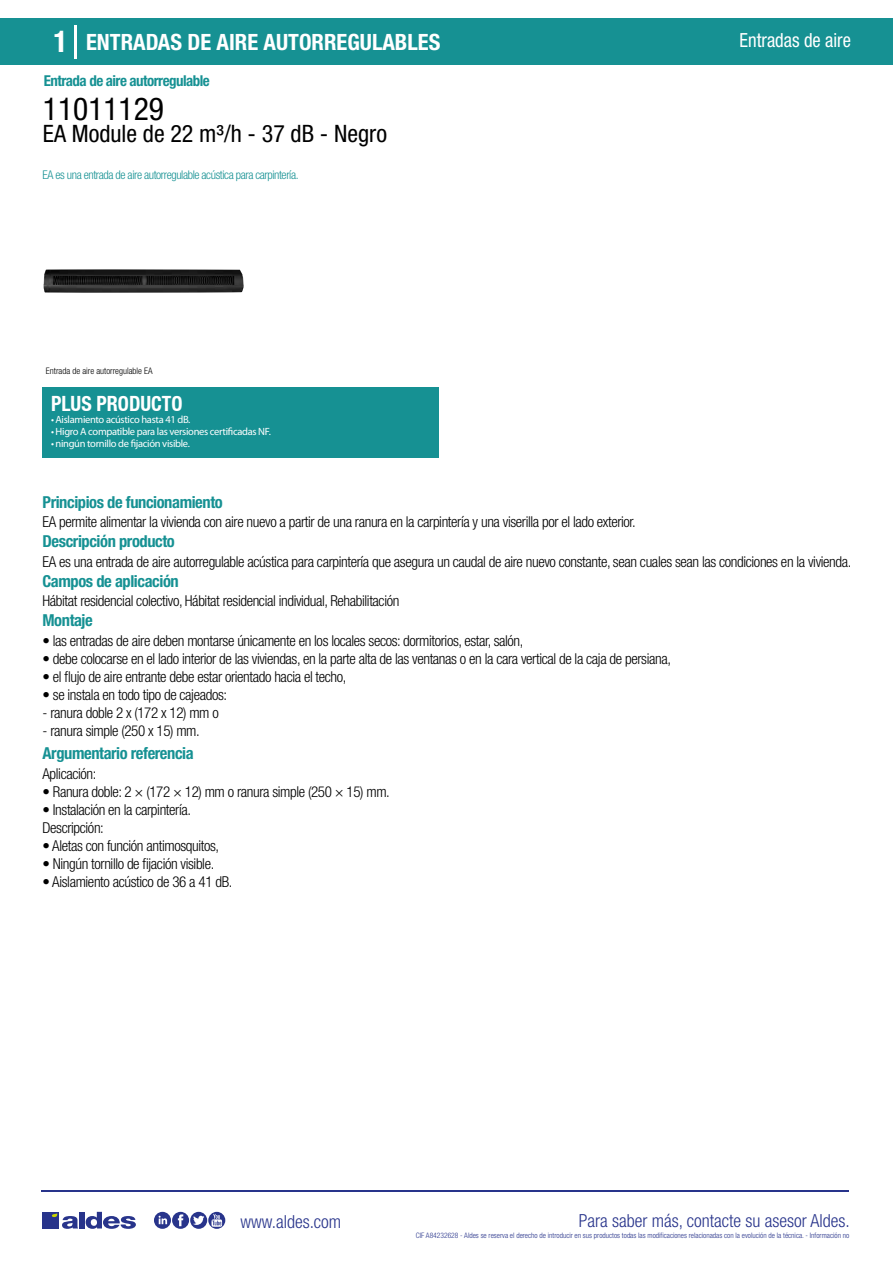
<style>
.page{position:relative;width:893px;height:1263px;background:#fff}
.page>*{position:absolute;margin:0;border:0;box-sizing:border-box;transform-origin:0 0}
.t1{font:condensed 31.5px "Helvetica Neue LT Std";color:#000}
.t2{font:condensed 24px "Helvetica Neue LT Std";color:#000}
.t3{font:700 condensed 22.5px "Helvetica Neue LT Std";color:#fff}
.t4{font:700 condensed 21px "Helvetica Neue";color:#fff;scale:.95 1}
.t5{font:condensed 19.5px "Helvetica Neue LT Std";color:#fff;scale:.95 1}
.t6{font:300 condensed 18px "Helvetica Neue";color:#28348b}
.t7{font:700 condensed 16.5px "Helvetica Neue LT Std";letter-spacing:-.025em;color:#169193}
.t8{font:300 condensed 15px/18px "Helvetica Neue LT Std";letter-spacing:-.025em;color:#000}
.t9{font:700 condensed 15px "Helvetica Neue LT Std";letter-spacing:-.035em;color:#169193}
.t10{font:300 condensed 12px "Helvetica Neue LT Std";letter-spacing:-.035em;color:#169193}
.t11{font:10.5px "Myriad Pro";letter-spacing:-.03em;color:#fff}
.t12{font:300 condensed 9px "Helvetica Neue";color:#000}
.t13{font:300 condensed 7.5px "Helvetica Neue";color:#28348b}
.s1{font-size:30px}
</style>
<div class="page">
<div style="left:0;top:18px;width:893px;height:46px;background:#169193"></div>
<div style="left:43px;top:387px;width:396px;height:70px;background:#169193"></div>
<hr style="left:74px;top:25px;width:2px;height:33px;background:#fff">
<hr style="left:41px;top:1190px;width:808px;height:1px;background:#28348b">
<svg style="left:154px;top:1212px;width:71px;height:17px"></svg>
<div style="left:42px;top:1212px;width:17px;height:16px;background:#28348b"></div>
<div style="left:79px;top:1212px;width:5px;height:16px;background:#28348b"></div>
<svg style="left:86px;top:1212px;width:50px;height:17px"></svg>
<svg style="left:52px;top:1213px;width:26px;height:16px"></svg>
<h3 class="t3" style="left:54px;top:28px;width:388px"><span class="s1">1</span> ENTRADAS DE AIRE AUTORREGULABLES</h3>
<h3 class="t5" style="left:740px;top:29px;width:119px">Entradas de aire</h3>
<p class="t9" style="left:44px;top:71px;width:168px">Entrada de aire autorregulable</p>
<h1 class="t1" style="left:43px;top:91px;width:122px">11011129</h1>
<h2 class="t2" style="left:43px;top:120px;width:346px">EA Module de 22 m³/h - 37 dB - Negro</h2>
<p class="t10" style="left:43px;top:167px;width:258px">EA es una entrada de aire autorregulable acústica para carpintería.</p>
<p class="t12" style="left:46px;top:365px;width:108px">Entrada de aire autorregulable EA</p>
<h3 class="t4" style="left:51px;top:391px;width:140px">PLUS PRODUCTO</h3>
<p class="t11" style="left:51px;top:413px;width:141px">• Aislamiento acústico hasta 41 dB.</p>
<p class="t11" style="left:51px;top:425px;width:221px">• Higro A compatible para las versiones certificadas NF.</p>
<p class="t11" style="left:51px;top:437px;width:140px">• ningún tornillo de fijación visible.</p>
<p class="t7" style="left:43px;top:492px;width:182px">Principios de funcionamiento</p>
<p class="t7" style="left:43px;top:531px;width:134px">Descripción producto</p>
<p class="t7" style="left:43px;top:571px;width:138px">Campos de aplicación</p>
<p class="t7" style="left:43px;top:610px;width:52px">Montaje</p>
<p class="t8" style="left:43px;top:513px;width:595px">EA permite alimentar la vivienda con aire nuevo a partir de una ranura en la carpintería y una viserilla por el lado exterior.</p>
<p class="t8" style="left:43px;top:552px;width:810px">EA es una entrada de aire autorregulable acústica para carpintería que asegura un caudal de aire nuevo constante, sean cuales sean las condiciones en la vivienda.</p>
<p class="t8" style="left:43px;top:592px;width:358px">Hábitat residencial colectivo, Hábitat residencial individual, Rehabilitación</p>
<p class="t8" style="left:43px;top:631px;width:482px">• las entradas de aire deben montarse únicamente en los locales secos: dormitorios, estar, salón,</p>
<p class="t8" style="left:43px;top:649px;width:630px">• debe colocarse en el lado interior de las viviendas, en la parte alta de las ventanas o en la cara vertical de la caja de persiana,</p>
<p class="t8" style="left:43px;top:667px;width:305px">• el flujo de aire entrante debe estar orientado hacia el techo,</p>
<p class="t8" style="left:43px;top:685px;width:186px">• se instala en todo tipo de cajeados:</p>
<p class="t8" style="left:43px;top:703px;width:178px">- ranura doble 2 x (172 x 12) mm o</p>
<p class="t8" style="left:43px;top:721px;width:159px">- ranura simple (250 x 15) mm.</p>
<p class="t7" style="left:43px;top:743px;width:153px">Argumentario referencia</p>
<p class="t8" style="left:43px;top:764px;width:55px">Aplicación:</p>
<p class="t8" style="left:43px;top:782px;width:349px">• Ranura doble: 2 × (172 × 12) mm o ranura simple (250 × 15) mm.</p>
<p class="t8" style="left:43px;top:800px;width:150px">• Instalación en la carpintería.<br>Descripción:</p>
<p class="t8" style="left:43px;top:836px;width:178px">• Aletas con función antimosquitos,</p>
<p class="t8" style="left:43px;top:854px;width:173px">• Ningún tornillo de fijación visible.</p>
<p class="t8" style="left:43px;top:872px;width:191px">• Aislamiento acústico de 36 a 41 dB.</p>
<p class="t6" style="left:240px;top:1211px;width:102px">www.aldes.com</p>
<p class="t6" style="left:579px;top:1211px;width:272px">Para saber más, contacte su asesor Aldes.</p>
<p class="t13" style="left:416px;top:1230px;width:435px">CIF A84232628 - Aldes se reserva el derecho de introducir en sus productos todas las modificaciones relacionadas con la evolución de la técnica. - Información no</p>
</div>
